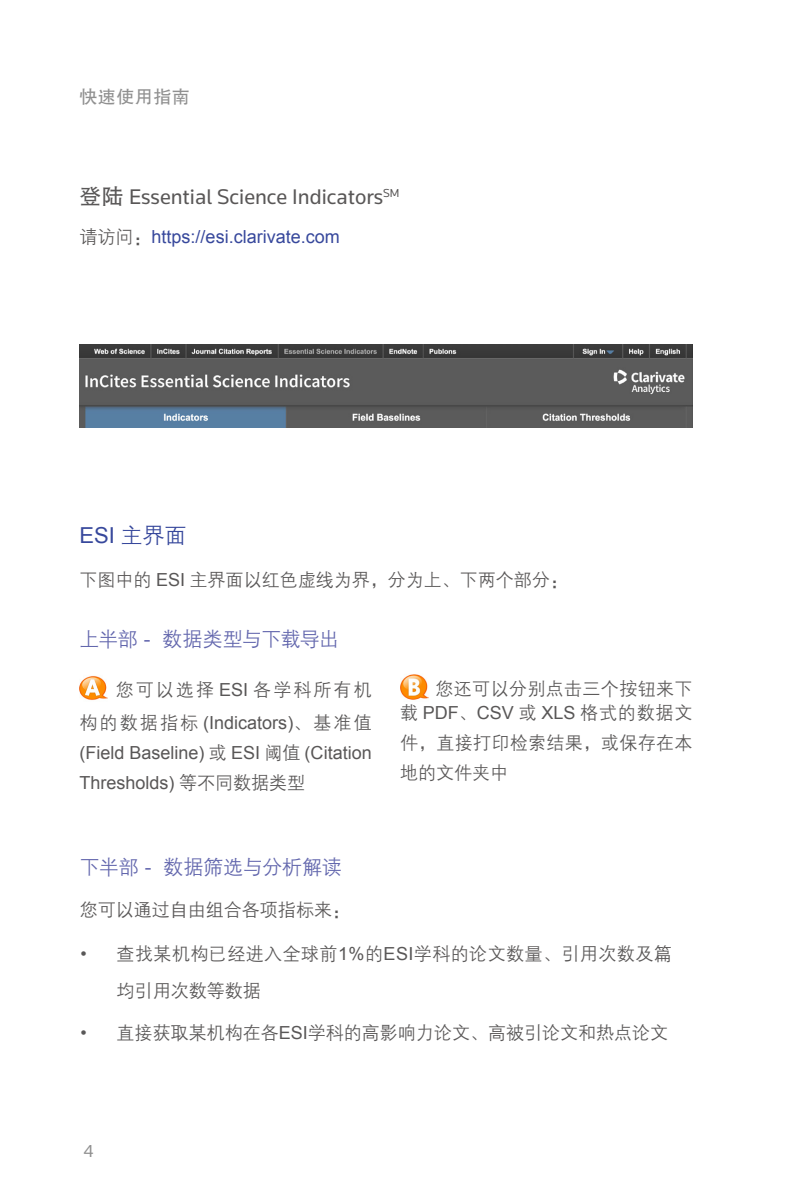
<style>
.page{position:relative;width:806px;height:1191px;background:#fff}
.page>*{position:absolute;margin:0;border:0;box-sizing:border-box;transform-origin:0 0}
.t1{font:22px "Knowledge";color:#595757}
.t2{font:22px "Arial";color:#37489c}
.t3{font:20px "FZZDXJW GB1 0";letter-spacing:-.015em;color:#6266ad}
.t4{font:18px/30px "FZZDXJW GB1 0";color:#595757}
.t5{font:18px/30px "Arial";color:#595757;text-align:justify}
.t6{font:18px/37px "FZZDXJW GB1 0";letter-spacing:.025em;color:#595757}
.t7{font:18px/24px "FZZDXJW GB1 0";letter-spacing:.02em;color:#595757;text-align:right}
.t8{font:18px "Arial";color:#37489c}
.t9{font:18px "FZZDXJW GB1 0";letter-spacing:.115em;color:#595757}
.t10{font:18px "FZHTJW GB1 0";letter-spacing:.025em;color:#909090}
.t11{font:18px "Knowledge";color:#909090}
.s1{font-family:"FZHTJW GB1 0"}
.s2{font-family:"FZZDXJW GB1 0";color:#595757}
.s3{font-family:"FZZDXJW GB1 0"}
.s4{font-family:"Arial"}
</style>
<div class="page">
<img style="left:79px;top:344px;width:613px;height:84px">
<img style="left:79px;top:676px;width:28px;height:24px">
<img style="left:400px;top:674px;width:28px;height:26px">
<p class="t10" style="left:79px;top:87px;width:112px">快速使用指南</p>
<p class="t1" style="left:79px;top:183px;width:321px"><span class="s1">登陆</span> Essential Science Indicators<sup>SM</sup></p>
<p class="t8" style="left:79px;top:224px;width:262px"><span class="s2">请访问：</span>https://esi.clarivate.com</p>
<p class="t2" style="left:79px;top:521px;width:108px">ESI <span class="s3">主界面</span></p>
<p class="t4" style="left:79px;top:565px;width:490px">下图中的 <span class="s4">ESI</span> 主界面以红色虚线为界，分为上、下两个部分：</p>
<p class="t3" style="left:79px;top:628px;width:261px">上半部 <span class="s4">-</span> 数据类型与下载导出</p>
<p class="t9" style="left:116px;top:679px;width:257px">您可以选择 <span class="s4">ESI</span> 各学科所有机</p>
<p class="t5" style="left:79px;top:708px;width:293px"><span class="s3">构的数据指标</span> (Indicators)<span class="s3">、基准值</span>(Field Baseline) <span class="s3">或</span> ESI <span class="s3">阈值</span> (Citation Thresholds) <span class="s3">等不同数据类型</span></p>
<p class="t3" style="left:80px;top:856px;width:263px">下半部 <span class="s4">-</span> 数据筛选与分析解读</p>
<p class="t4" style="left:80px;top:896px;width:271px">您可以通过自由组合各项指标来：</p>
<p class="t7" style="left:400px;top:677px;width:294px">您还可以分别点击三个按钮来下<br>载 <span class="s4">PDF</span>、<span class="s4">CSV</span> 或 <span class="s4">XLS</span> 格式的数据文</p>
<p class="t4" style="left:400px;top:728px;width:293px">件，直接打印检索结果，或保存在本地的文件夹中</p>
<p class="t6" style="left:117px;top:935px;width:556px;text-indent:-36px"><span class="s4">•</span> 查找某机构已经进入全球前<span class="s4">1%</span>的<span class="s4">ESI</span>学科的论文数量、引用次数及篇均引用次数等数据</p>
<p class="t4" style="left:81px;top:1018px;width:589px"><span class="s4">•</span> 直接获取某机构在各<span class="s4">ESI</span>学科的高影响力论文、高被引论文和热点论文</p>
<p class="t11" style="left:83px;top:1139px;width:12px">4</p>
</div>
